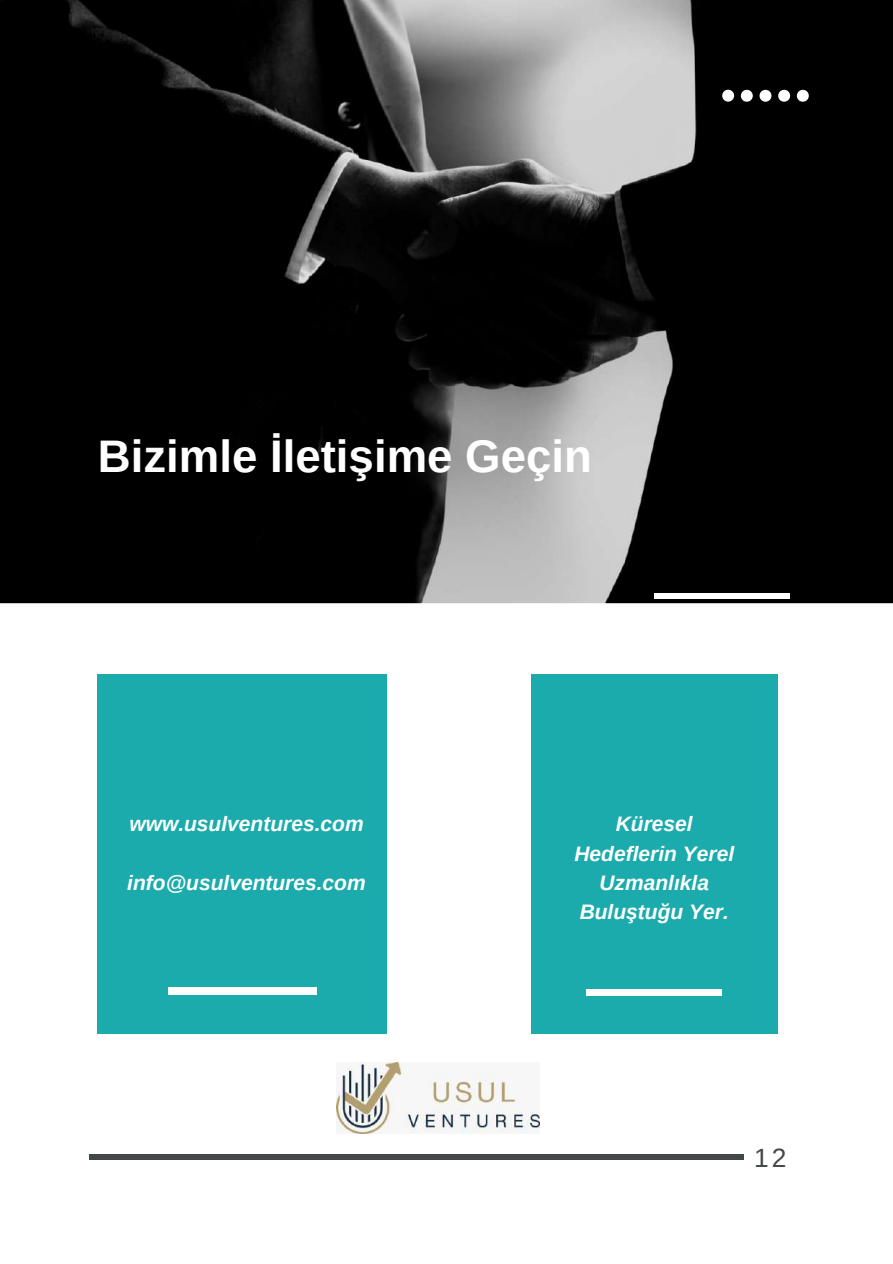
<style>
.page{position:relative;width:893px;height:1264px;background:#fff}
.page>*{position:absolute;margin:0;border:0;box-sizing:border-box;transform-origin:0 0}
.t1{font:700 45.6px "Arimo";color:#fff}
.t2{font:26.4px "Arimo";color:#444848}
.t3{font:italic 700 21px/29.2px "Arimo";color:#fff;text-align:center}
</style>
<div class="page">
<img style="left:0;top:0;width:892px;height:603px">
<div style="left:531px;top:674px;width:246px;height:359px;background:#1babac"></div>
<div style="left:586px;top:988px;width:136px;height:7px;background:#fff"></div>
<div style="left:654px;top:593px;width:135px;height:6px;background:#fff"></div>
<div style="left:89px;top:1153px;width:654px;height:6px;background:#444848"></div>
<svg style="left:722px;top:90px;width:12px;height:12px"></svg>
<svg style="left:740px;top:90px;width:12px;height:12px"></svg>
<svg style="left:759px;top:90px;width:12px;height:12px"></svg>
<svg style="left:778px;top:90px;width:12px;height:12px"></svg>
<svg style="left:796px;top:90px;width:12px;height:12px"></svg>
<div style="left:98px;top:674px;width:289px;height:359px;background:#1babac"></div>
<div style="left:168px;top:987px;width:149px;height:8px;background:#fff"></div>
<img style="left:336px;top:1062px;width:203px;height:71px">
<h1 class="t1" style="left:98px;top:431px;width:495px">Bizimle İletişime Geçin</h1>
<p class="t3" style="left:129px;top:809px;width:236px">www.usulventures.com</p>
<p class="t3" style="left:127px;top:867px;width:240px">info@usulventures.com</p>
<p class="t3" style="left:574px;top:809px;width:161px">Küresel<br>Hedeflerin Yerel<br>Uzmanlıkla<br>Buluştuğu Yer.</p>
<p class="t2" style="left:754px;top:1142px;width:34px">12</p>
</div>
